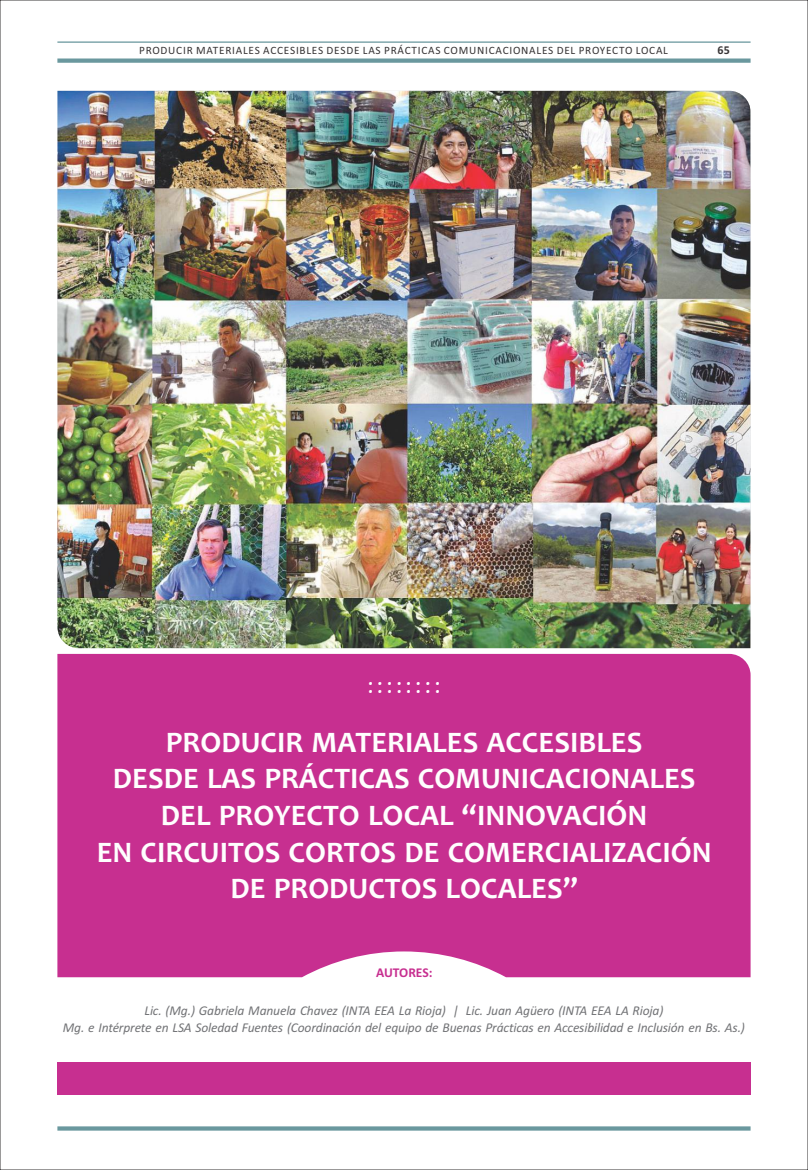
<style>
.page{position:relative;width:808px;height:1170px;background:#fff}
.page>*{position:absolute;margin:0;border:0;box-sizing:border-box;transform-origin:0 0}
.t1{font:700 30px/36.6px "Candara";color:#fefefe;text-align:center}
.t2{font:22.5px "Candara";color:#fefefe}
.t3{font:italic 13.5px/17.2px "Calibri";letter-spacing:-.01em;color:#727376;text-align:center}
.t4{font:700 13.5px "Calibri";letter-spacing:-.005em;color:#c72f90}
.t5{font:700 12px "Calibri";color:#373435}
.t6{font:11.25px "Calibri";letter-spacing:.07em;color:#373435}
</style>
<div class="page">
<svg style="left:57px;top:1126px;width:693px;height:4px;background:#78a1a7"></svg>
<hr style="left:57px;top:41px;width:693px;height:2px;background:#6a989e">
<div style="left:57px;top:58px;width:693px;height:5px;background:#6a989e"></div>
<div style="left:57px;top:654px;width:693px;height:323px;background:#c72f90"></div>
<div style="left:57px;top:1062px;width:693px;height:32px;background:#c72f90"></div>
<img style="left:57px;top:91px;width:693px;height:557px">
<p class="t6" style="left:139px;top:46px;width:530px">PRODUCIR MATERIALES ACCESIBLES DESDE LAS PRÁCTICAS COMUNICACIONALES DEL PROYECTO LOCAL</p>
<p class="t5" style="left:718px;top:45px;width:14px">65</p>
<h2 class="t2" style="left:368px;top:669px;width:74px">........</h2>
<h2 class="t2" style="left:368px;top:677px;width:74px">........</h2>
<h1 class="t1" style="left:97px;top:726px;width:616px">PRODUCIR MATERIALES ACCESIBLES<br>DESDE LAS PRÁCTICAS COMUNICACIONALES DEL PROYECTO LOCAL “INNOVACIÓN<br>EN CIRCUITOS CORTOS DE COMERCIALIZACIÓN DE PRODUCTOS LOCALES”</h1>
<p class="t4" style="left:376px;top:966px;width:58px">AUTORES:</p>
<p class="t3" style="left:63px;top:1002px;width:684px">Lic. (Mg.) Gabriela Manuela Chavez (INTA EEA La Rioja) | Lic. Juan Agüero (INTA EEA LA Rioja)<br>Mg. e Intérprete en LSA Soledad Fuentes (Coordinación del equipo de Buenas Prácticas en Accesibilidad e Inclusión en Bs. As.)</p>
</div>
